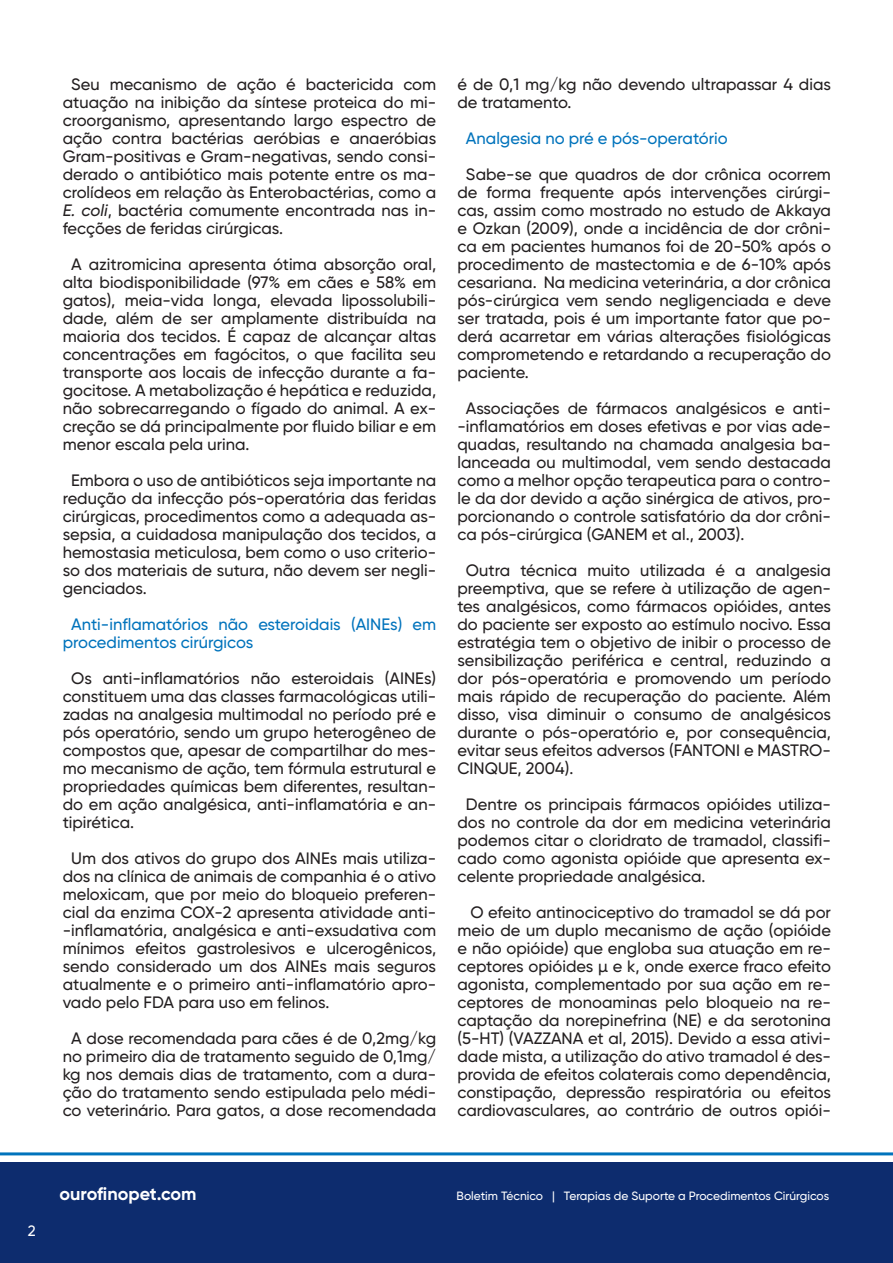
<style>
.page{position:relative;width:893px;height:1263px;background:#fff}
.page>*{position:absolute;margin:0;border:0;box-sizing:border-box;transform-origin:0 0}
.t1{font:700 18px "Gilroy";color:#fff}
.t2{font:500 16.5px/18px "Gilroy";color:#231f20;text-align:justify}
.t3{font:500 16.5px/18px "Gilroy";color:#0073bc}
.t4{font:500 15px "Gilroy";color:#fff}
.t5{font:500 12px "Gilroy";color:#fff}
.s1{font-style:italic}
</style>
<div class="page">
<div style="left:0;top:1162px;width:893px;height:101px;background:#0d2c6e"></div>
<hr style="left:0;top:1152px;width:893px;height:3px;background:#0073bc">
<p class="t2" style="left:63px;top:75px;width:375px;text-indent:8px">Seu mecanismo de ação é bactericida com atuação na inibição da síntese proteica do mi&shy;croorganismo, apresentando largo espectro de ação contra bactérias aeróbias e anaeróbias Gram-positivas e Gram-negativas, sendo consi&shy;derado o antibiótico mais potente entre os ma&shy;crolídeos em relação às Enterobactérias, como a <span class="s1">E. coli</span>, bactéria comumente encontrada nas in&shy;fecções de feridas cirúrgicas.</p>
<p class="t2" style="left:63px;top:255px;width:375px;text-indent:8px">A azitromicina apresenta ótima absorção oral, alta biodisponibilidade (97% em cães e 58% em gatos), meia-vida longa, elevada lipossolubili&shy;dade, além de ser amplamente distribuída na maioria dos tecidos. É capaz de alcançar altas concentrações em fagócitos, o que facilita seu transporte aos locais de infecção durante a fa&shy;gocitose. A metabolização é hepática e reduzida, não sobrecarregando o fígado do animal. A ex&shy;creção se dá principalmente por fluido biliar e em menor escala pela urina.</p>
<p class="t2" style="left:63px;top:471px;width:375px;text-indent:8px">Embora o uso de antibióticos seja importante na redução da infecção pós-operatória das feridas cirúrgicas, procedimentos como a adequada as&shy;sepsia, a cuidadosa manipulação dos tecidos, a hemostasia meticulosa, bem como o uso criterio&shy;so dos materiais de sutura, não devem ser negli&shy;genciados.</p>
<p class="t3" style="left:63px;top:615px;width:375px;text-indent:8px">Anti-inflamatórios não esteroidais (AINEs) em procedimentos cirúrgicos</p>
<p class="t2" style="left:63px;top:669px;width:375px;text-indent:8px">Os anti-inflamatórios não esteroidais (AINEs) constituem uma das classes farmacológicas utili&shy;zadas na analgesia multimodal no período pré e pós operatório, sendo um grupo heterogêneo de compostos que, apesar de compartilhar do mes&shy;mo mecanismo de ação, tem fórmula estrutural e propriedades químicas bem diferentes, resultan&shy;do em ação analgésica, anti-inflamatória e an&shy;tipirética.</p>
<p class="t2" style="left:63px;top:849px;width:375px;text-indent:8px">Um dos ativos do grupo dos AINEs mais utiliza&shy;dos na clínica de animais de companhia é o ativo meloxicam, que por meio do bloqueio preferen&shy;cial da enzima COX-2 apresenta atividade anti--inflamatória, analgésica e anti-exsudativa com mínimos efeitos gastrolesivos e ulcerogênicos, sendo considerado um dos AINEs mais seguros atualmente e o primeiro anti-inflamatório apro&shy;vado pelo FDA para uso em felinos.</p>
<p class="t2" style="left:63px;top:1029px;width:375px;text-align:center">A dose recomendada para cães é de 0,2mg/kg no primeiro dia de tratamento seguido de 0,1mg/ kg nos demais dias de tratamento, com a dura&shy;ção do tratamento sendo estipulada pelo médi&shy;co veterinário. Para gatos, a dose recomendada</p>
<p class="t2" style="left:457px;top:75px;width:375px">é de 0,1 mg/kg não devendo ultrapassar 4 dias de tratamento.</p>
<p class="t3" style="left:466px;top:129px;width:263px">Analgesia no pré e pós-operatório</p>
<p class="t2" style="left:457px;top:165px;width:375px;text-indent:8px">Sabe-se que quadros de dor crônica ocorrem de forma frequente após intervenções cirúrgi&shy;cas, assim como mostrado no estudo de Akkaya e Ozkan (2009), onde a incidência de dor crôni&shy;ca em pacientes humanos foi de 20-50% após o procedimento de mastectomia e de 6-10% após cesariana. Na medicina veterinária, a dor crônica pós-cirúrgica vem sendo negligenciada e deve ser tratada, pois é um importante fator que po&shy;derá acarretar em várias alterações fisiológicas comprometendo e retardando a recuperação do paciente.</p>
<p class="t2" style="left:457px;top:399px;width:375px;text-indent:8px">Associações de fármacos analgésicos e anti--inflamatórios em doses efetivas e por vias ade&shy;quadas, resultando na chamada analgesia ba&shy;lanceada ou multimodal, vem sendo destacada como a melhor opção terapeutica para o contro&shy;le da dor devido a ação sinérgica de ativos, pro&shy;porcionando o controle satisfatório da dor crôni&shy;ca pós-cirúrgica (GANEM et al., 2003).</p>
<p class="t2" style="left:457px;top:561px;width:375px;text-indent:8px">Outra técnica muito utilizada é a analgesia preemptiva, que se refere à utilização de agen&shy;tes analgésicos, como fármacos opióides, antes do paciente ser exposto ao estímulo nocivo. Essa estratégia tem o objetivo de inibir o processo de sensibilização periférica e central, reduzindo a dor pós-operatória e promovendo um período mais rápido de recuperação do paciente. Além disso, visa diminuir o consumo de analgésicos durante o pós-operatório e, por consequência, evitar seus efeitos adversos (FANTONI e MASTRO-CINQUE, 2004).</p>
<p class="t2" style="left:457px;top:795px;width:375px;text-indent:8px">Dentre os principais fármacos opióides utiliza&shy;dos no controle da dor em medicina veterinária podemos citar o cloridrato de tramadol, classifi&shy;cado como agonista opióide que apresenta ex&shy;celente propriedade analgésica.</p>
<p class="t2" style="left:457px;top:903px;width:375px;text-indent:13px">O efeito antinociceptivo do tramadol se dá por meio de um duplo mecanismo de ação (opióide e não opióide) que engloba sua atuação em re&shy;ceptores opióides µ e k, onde exerce fraco efeito agonista, complementado por sua ação em re&shy;ceptores de monoaminas pelo bloqueio na re&shy;captação da norepinefrina (NE) e da serotonina (5-HT) (VAZZANA et al, 2015). Devido a essa ativi&shy;dade mista, a utilização do ativo tramadol é des&shy;provida de efeitos colaterais como dependência, constipação, depressão respiratória ou efeitos cardiovasculares, ao contrário de outros opiói-</p>
<p class="t4" style="left:28px;top:1222px;width:9px">2</p>
<p class="t1" style="left:60px;top:1182px;width:138px">ourofinopet.com</p>
<p class="t5" style="left:457px;top:1188px;width:374px">Boletim Técnico | Terapias de Suporte a Procedimentos Cirúrgicos</p>
</div>
